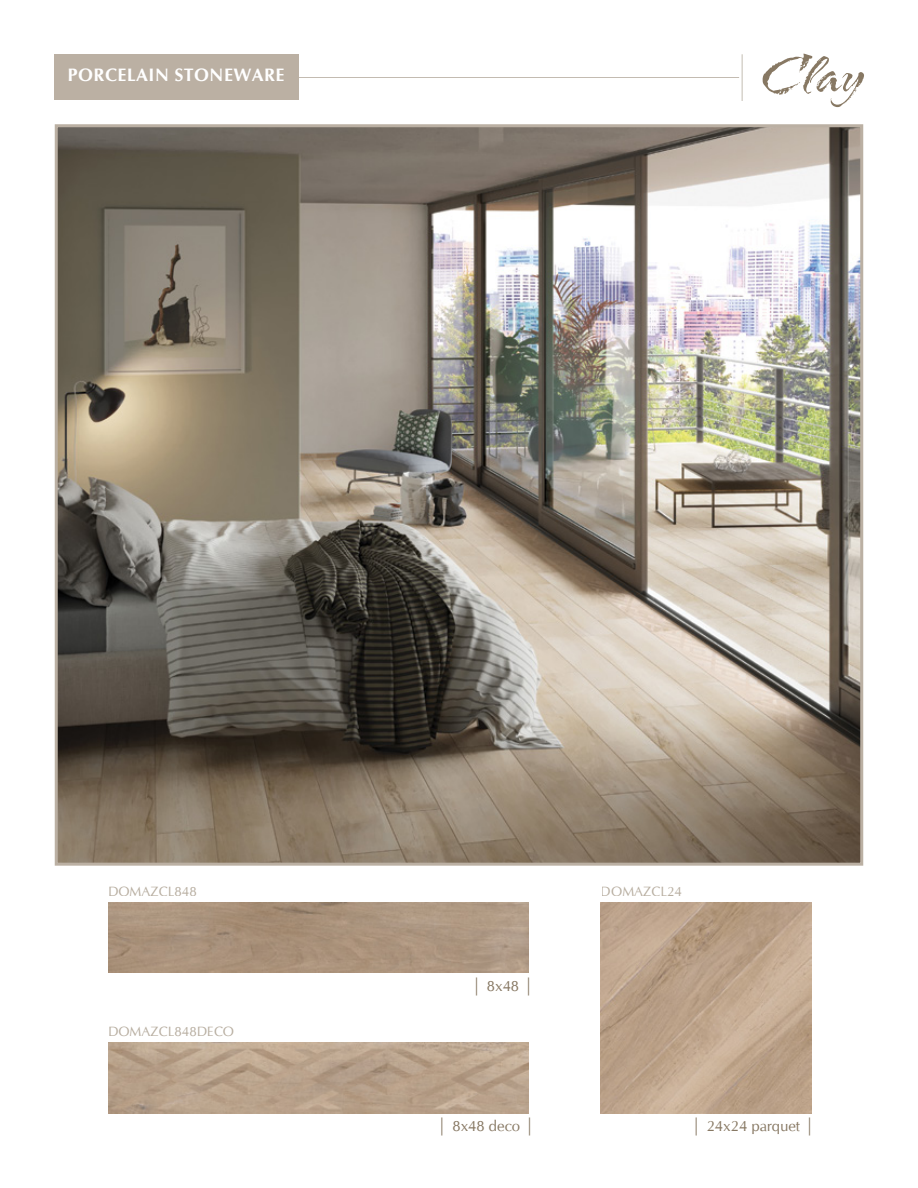
<style>
.page{position:relative;width:918px;height:1188px;background:#fff}
.page>*{position:absolute;margin:0;border:0;box-sizing:border-box;transform-origin:0 0}
.t1{font:63px "Arid ITCTT";color:#877863}
.t2{font:700 18px "CG Omega";letter-spacing:.025em;color:#fff}
.t3{font:15px "CG Omega";color:#877863}
.t4{font:13.5px "CG Omega";color:#a09381}
.s1{font-size:18px}
</style>
<div class="page">
<img style="left:59px;top:128px;width:800px;height:734px">
<div style="left:55px;top:124px;width:808px;height:742px;border:3px solid #bbb0a3"></div>
<hr style="left:298px;top:77px;width:441px;height:1px;background:#877863">
<hr style="left:742px;top:54px;width:1px;height:47px;background:#877863">
<div style="left:54px;top:54px;width:244px;height:46px;background:#bbb0a3"></div>
<img style="left:108px;top:903px;width:421px;height:70px">
<img style="left:108px;top:1043px;width:421px;height:70px">
<img style="left:601px;top:903px;width:210px;height:210px">
<h2 class="t2" style="left:68px;top:63px;width:219px">PORCELAIN STONEWARE</h2>
<h1 class="t1" style="left:759px;top:40px;width:107px">Clay</h1>
<p class="t4" style="left:108px;top:883px;width:90px">DOMAZCL848</p>
<p class="t4" style="left:108px;top:1023px;width:128px">DOMAZCL848DECO</p>
<p class="t3" style="left:472px;top:977px;width:63px"><span class="s1">|</span> 8x48 <span class="s1">|</span></p>
<p class="t3" style="left:438px;top:1117px;width:98px"><span class="s1">|</span> 8x48 deco <span class="s1">|</span></p>
<p class="t4" style="left:601px;top:883px;width:83px">DOMAZCL24</p>
<p class="t3" style="left:692px;top:1117px;width:124px"><span class="s1">|</span> 24x24 parquet <span class="s1">|</span></p>
</div>
